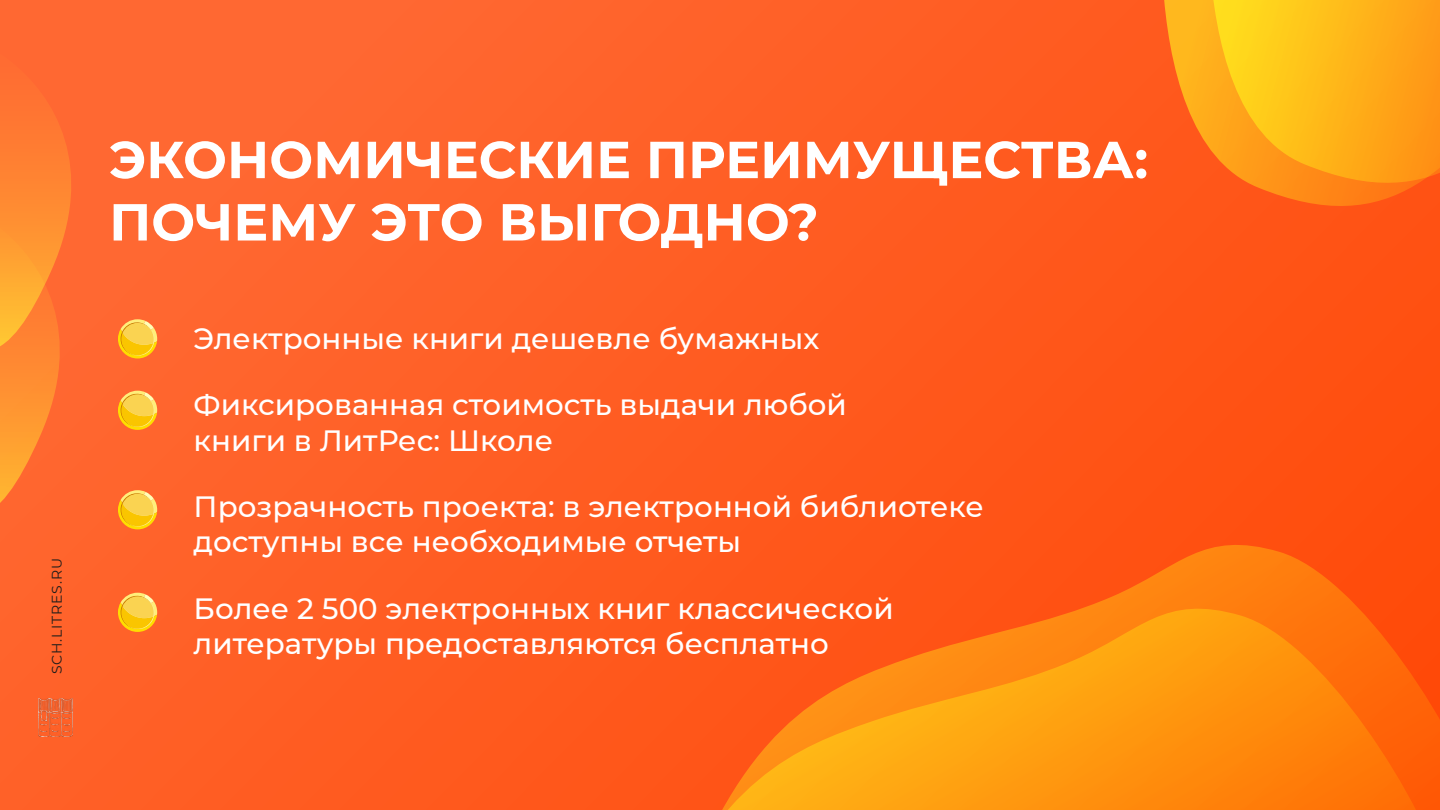
<style>
.page{position:relative;width:1440px;height:810px;background:#fff}
.page>*{position:absolute;margin:0;border:0;box-sizing:border-box;transform-origin:0 0}
.t1{font:700 51.97px/62.4px "Montserrat";color:#fff}
.t2{font:500 29.33px/35.2px "Montserrat";color:#fff}
.t3{font:14.02px "Montserrat";letter-spacing:.06em;color:#1d1d1b}
</style>
<div class="page">
<div style="left:0;top:0;width:1440px;height:810px;background:linear-gradient(to right,#ff6730,#ff5012)"></div>
<div style="left:620px;top:609px;width:39px;height:201px;background:#ff571b"></div>
<svg style="left:659px;top:545px;width:781px;height:265px;background:#ff7811"></svg>
<svg style="left:1161px;top:0;width:279px;height:206px;background:#ff7819"></svg>
<svg style="left:1208px;top:0;width:232px;height:183px;background:#ffaf18"></svg>
<svg style="left:0;top:33px;width:71px;height:484px;background:#ff8031"></svg>
<svg style="left:118px;top:319px;width:39px;height:40px;background:#fbb935"></svg>
<svg style="left:118px;top:391px;width:39px;height:39px;background:#fabb34"></svg>
<svg style="left:118px;top:490px;width:39px;height:39px;background:#fbbb34"></svg>
<svg style="left:118px;top:593px;width:39px;height:39px;background:#faba33"></svg>
<img style="left:38px;top:699px;width:35px;height:37px">
<p class="t3" style="left:47px;top:674px;width:118px;rotate:-90deg">SCH.LITRES.RU</p>
<h1 class="t1" style="left:109px;top:126px;width:1041px">ЭКОНОМИЧЕСКИЕ ПРЕИМУЩЕСТВА:<br>ПОЧЕМУ ЭТО ВЫГОДНО?</h1>
<p class="t2" style="left:194px;top:320px;width:627px">Электронные книги дешевле бумажных</p>
<p class="t2" style="left:194px;top:386px;width:655px">Фиксированная стоимость выдачи любой книги в ЛитРес: Школе</p>
<p class="t2" style="left:194px;top:488px;width:792px">Прозрачность проекта: в электронной библиотеке доступны все необходимые отчеты</p>
<p class="t2" style="left:194px;top:590px;width:702px">Более 2 500 электронных книг классической литературы предоставляются бесплатно</p>
</div>
